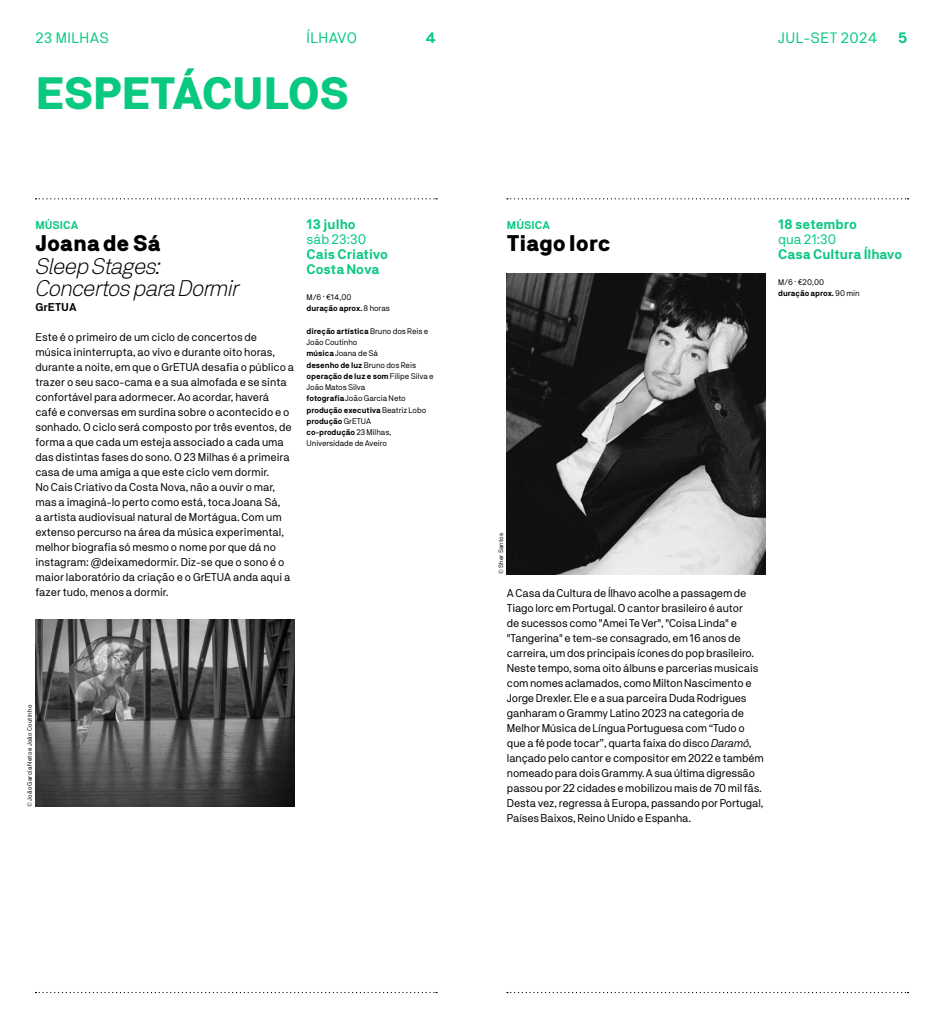
<style>
.page{position:relative;width:943px;height:1028px;background:#fff}
.page>*{position:absolute;margin:0;border:0;box-sizing:border-box;transform-origin:0 0}
.t1{font:900 45px "NB Akademie Std";letter-spacing:-.025em;color:#09c980}
.t2{font:italic 300 22.5px/22.5px "NB Akademie Std";letter-spacing:-.015em;color:#000}
.t3{font:900 22.5px "NB Akademie Std";letter-spacing:-.01em;color:#000}
.t4{font:15px "NB Akademie Std";letter-spacing:.03em;color:#09c980}
.t5{font:700 15px "NB Akademie Std";color:#09c980}
.t6{font:700 13.75px/15px "NB Akademie Std";color:#09c980}
.t7{font:13.75px "NB Akademie Std";color:#09c980}
.t8{font:11.25px/15px "NB Akademie Std";letter-spacing:-.01em;color:#000}
.t9{font:700 11.25px "NB Akademie Std";color:#09c980}
.t10{font:700 11.25px "NB Akademie Std";color:#000}
.t11{font:8.12px/11.2px "NB Akademie Std";letter-spacing:-.005em;color:#000}
.t12{font:6.25px "NB Akademie Std";letter-spacing:.03em;color:#000}
.s1{font-weight:700}
.s2{font-style:italic}
</style>
<div class="page">
<svg style="left:507px;top:992px;width:401px;height:1px"></svg>
<svg style="left:35px;top:992px;width:402px;height:1px"></svg>
<svg style="left:35px;top:198px;width:402px;height:1px"></svg>
<svg style="left:507px;top:198px;width:401px;height:1px"></svg>
<img style="left:35px;top:619px;width:259px;height:187px">
<img style="left:507px;top:274px;width:258px;height:300px">
<h3 class="t4" style="left:35px;top:29px;width:75px">23 MILHAS</h3>
<h3 class="t4" style="left:306px;top:29px;width:52px">ÍLHAVO</h3>
<h3 class="t5" style="left:425px;top:29px;width:12px">4</h3>
<h3 class="t4" style="left:778px;top:29px;width:101px">JUL-SET 2024</h3>
<h3 class="t5" style="left:898px;top:29px;width:11px">5</h3>
<h1 class="t1" style="left:35px;top:68px;width:315px">ESPETÁCULOS</h1>
<p class="t9" style="left:35px;top:219px;width:44px">MÚSICA</p>
<h2 class="t3" style="left:35px;top:231px;width:127px">Joana de Sá</h2>
<h2 class="t2" style="left:35px;top:254px;width:205px">Sleep Stages:<br>Concertos para Dormir</h2>
<p class="t10" style="left:35px;top:301px;width:43px">GrETUA</p>
<p class="t8" style="left:35px;top:330px;width:260px">Este é o primeiro de um ciclo de concertos de música ininterrupta, ao vivo e durante oito horas, durante a noite, em que o GrETUA desafia o público a trazer o seu saco-cama e a sua almofada e se sinta confortável para adormecer. Ao acordar, haverá café e conversas em surdina sobre o acontecido e o sonhado. O ciclo será composto por três eventos, de forma a que cada um esteja associado a cada uma das distintas fases do sono. O 23 Milhas é a primeira casa de uma amiga a que este ciclo vem dormir.<br>No Cais Criativo da Costa Nova, não a ouvir o mar, mas a imaginá-lo perto como está, toca Joana Sá,<br>a artista audiovisual natural de Mortágua. Com um extenso percurso na área da música experimental, melhor biografia só mesmo o nome por que dá no instagram: @deixamedormir. Diz-se que o sono é o maior laboratório da criação e o GrETUA anda aqui a fazer tudo, menos a dormir.</p>
<p class="t6" style="left:306px;top:216px;width:51px">13 julho</p>
<p class="t7" style="left:306px;top:231px;width:61px">sáb 23:30</p>
<p class="t6" style="left:306px;top:246px;width:83px">Cais Criativo<br>Costa Nova</p>
<p class="t11" style="left:306px;top:291px;width:85px">M/6 · €14,00<br><span class="s1">duração aprox.</span> 8 horas</p>
<p class="t11" style="left:306px;top:325px;width:129px"><span class="s1">direção artística</span> Bruno dos Reis e<br>João Coutinho<br><span class="s1">música</span> Joana de Sá<br><span class="s1">desenho de luz</span> Bruno dos Reis <span class="s1">operação de luz e som</span> Filipe Silva e<br>João Matos Silva<br><span class="s1">fotografia</span> João Garcia Neto <span class="s1">produção executiva</span> Beatriz Lobo <span class="s1">produção</span> GrETUA<br><span class="s1">co-produção</span> 23 Milhas,<br>Universidade de Aveiro</p>
<p class="t12" style="left:26px;top:806px;width:103px;rotate:-90deg">© João Garcia Neto e João Coutinho</p>
<p class="t9" style="left:507px;top:218px;width:44px">MÚSICA</p>
<h2 class="t3" style="left:507px;top:231px;width:105px">Tiago Iorc</h2>
<p class="t6" style="left:778px;top:216px;width:80px">18 setembro</p>
<p class="t7" style="left:778px;top:231px;width:60px">qua 21:30</p>
<p class="t6" style="left:778px;top:246px;width:125px">Casa Cultura Ílhavo</p>
<p class="t11" style="left:778px;top:276px;width:83px">M/6 · €20,00<br><span class="s1">duração aprox.</span> 90 min</p>
<p class="t12" style="left:497px;top:574px;width:43px;rotate:-90deg">© Sher Santos</p>
<p class="t8" style="left:507px;top:585px;width:258px">A Casa da Cultura de Ílhavo acolhe a passagem de Tiago Iorc em Portugal. O cantor brasileiro é autor<br>de sucessos como "Amei Te Ver", "Coisa Linda" e "Tangerina" e tem-se consagrado, em 16 anos de carreira, um dos principais ícones do pop brasileiro.<br>Neste tempo, soma oito álbuns e parcerias musicais com nomes aclamados, como Milton Nascimento e Jorge Drexler. Ele e a sua parceira Duda Rodrigues ganharam o Grammy Latino 2023 na categoria de Melhor Música de Língua Portuguesa com “Tudo o que a fé pode tocar”, quarta faixa do disco <span class="s2">Daramô</span>, lançado pelo cantor e compositor em 2022 e também nomeado para dois Grammy. A sua última digressão passou por 22 cidades e mobilizou mais de 70 mil fãs.<br>Desta vez, regressa à Europa, passando por Portugal, Países Baixos, Reino Unido e Espanha.</p>
</div>
